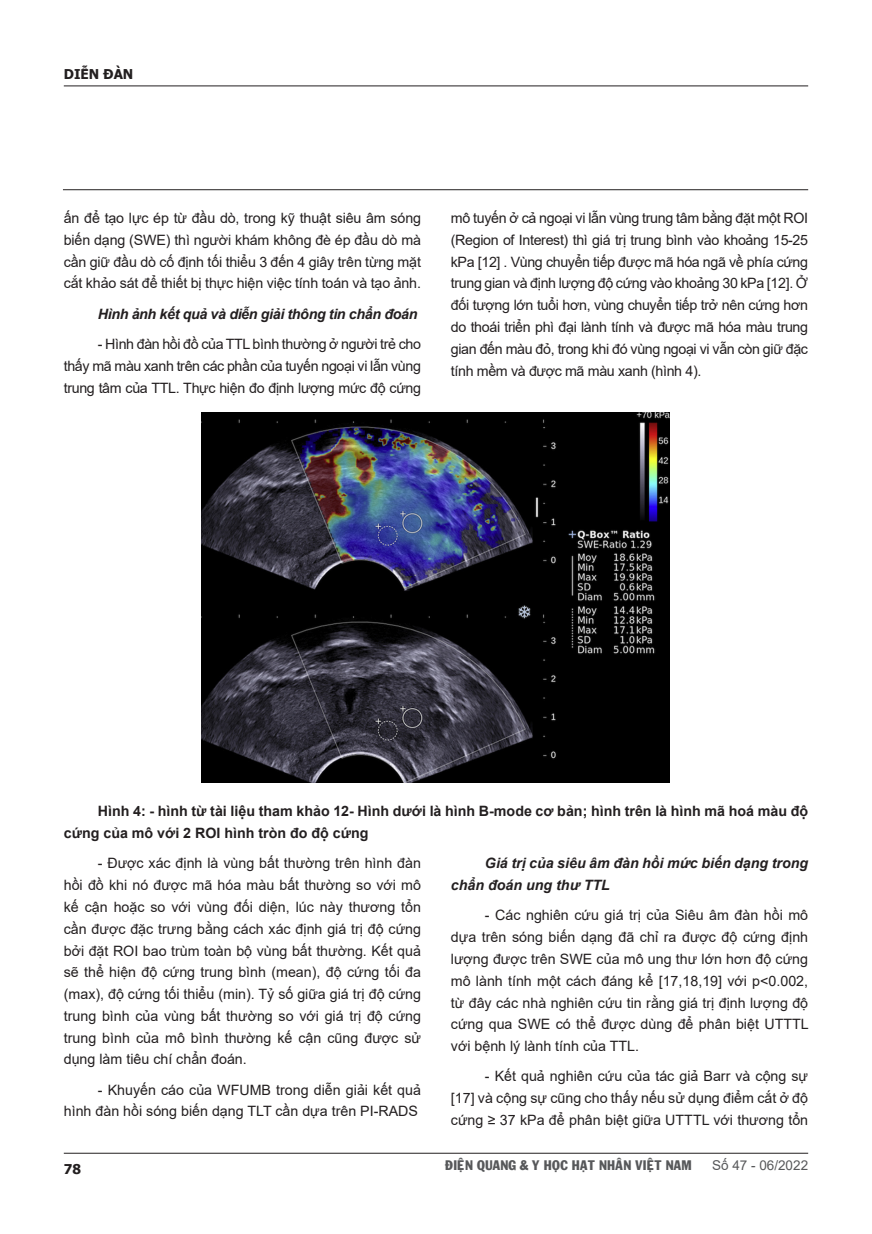
<style>
.page{position:relative;width:872px;height:1234px;background:#fff}
.page>*{position:absolute;margin:0;border:0;box-sizing:border-box;transform-origin:0 0}
.t1{font:14.25px/21.8px "Arial";color:#231f20;text-align:justify}
.t2{font:700 14.25px/21.8px "Arial";color:#231f20}
.t3{font:italic 700 14.25px/21.8px "Arial";color:#231f20}
.t4{font:italic 700 14.25px "Arial";letter-spacing:-.025em;color:#231f20}
.t5{font:13.5px "VNI Franko";color:#57585a}
.t6{font:13.5px "Arial";color:#57585a}
.t7{font:700 13.5px "Tahoma";color:#231f20}
</style>
<div class="page">
<hr style="left:64px;top:1152px;width:744px;height:1px;background:#231f20">
<hr style="left:64px;top:85px;width:744px;height:1px;background:#231f20">
<hr style="left:63px;top:189px;width:745px;height:1px;background:#231f20">
<img style="left:202px;top:412px;width:468px;height:370px">
<p class="t7" style="left:64px;top:65px;width:71px">DIỄN ĐÀN</p>
<p class="t1" style="left:64px;top:207px;width:359px">ấn để tạo lực ép từ đầu dò, trong kỹ thuật siêu âm sóng biến dạng (SWE) thì người khám không đè ép đầu dò mà cần giữ đầu dò cố định tối thiểu 3 đến 4 giây trên từng mặt cắt khảo sát để thiết bị thực hiện việc tính toán và tạo ảnh.</p>
<p class="t4" style="left:98px;top:304px;width:321px">Hình ảnh kết quả và diễn giải thông tin chẩn đoán</p>
<p class="t1" style="left:64px;top:333px;width:359px;text-indent:34px">- Hình đàn hồi đồ của TTL bình thường ở người trẻ cho thấy mã màu xanh trên các phần của tuyến ngoại vi lẫn vùng trung tâm của TTL. Thực hiện đo định lượng mức độ cứng</p>
<p class="t1" style="left:451px;top:207px;width:359px">mô tuyến ở cả ngoại vi lẫn vùng trung tâm bằng đặt một ROI (Region of Interest) thì giá trị trung bình vào khoảng 15-25 kPa [12] . Vùng chuyển tiếp được mã hóa ngã về phía cứng trung gian và định lượng độ cứng vào khoảng 30 kPa [12]. Ở đối tượng lớn tuổi hơn, vùng chuyển tiếp trở nên cứng hơn do thoái triển phì đại lành tính và được mã hóa màu trung gian đến màu đỏ, trong khi đó vùng ngoại vi vẫn còn giữ đặc tính mềm và được mã màu xanh (hình 4).</p>
<p class="t2" style="left:64px;top:800px;width:746px;text-indent:34px">Hình 4: - hình từ tài liệu tham khảo 12- Hình dưới là hình B-mode cơ bản; hình trên là hình mã hoá màu độ cứng của mô với 2 ROI hình tròn đo độ cứng</p>
<p class="t1" style="left:64px;top:852px;width:359px;text-indent:34px">- Được xác định là vùng bất thường trên hình đàn hồi đồ khi nó được mã hóa màu bất thường so với mô kế cận hoặc so với vùng đối diện, lúc này thương tổn cần được đặc trưng bằng cách xác định giá trị độ cứng bởi đặt ROI bao trùm toàn bộ vùng bất thường. Kết quả sẽ thể hiện độ cứng trung bình (mean), độ cứng tối đa (max), độ cứng tối thiểu (min). Tỷ số giữa giá trị độ cứng trung bình của vùng bất thường so với giá trị độ cứng trung bình của mô bình thường kế cận cũng được sử dụng làm tiêu chí chẩn đoán.</p>
<p class="t1" style="left:64px;top:1078px;width:359px;text-align:right">- Khuyến cáo của WFUMB trong diễn giải kết quả<br>hình đàn hồi sóng biến dạng TLT cần dựa trên PI-RADS</p>
<p class="t3" style="left:451px;top:852px;width:359px;text-indent:34px">Giá trị của siêu âm đàn hồi mức biến dạng trong chẩn đoán ung thư TTL</p>
<p class="t1" style="left:451px;top:904px;width:359px;text-indent:34px">- Các nghiên cứu giá trị của Siêu âm đàn hồi mô dựa trên sóng biến dạng đã chỉ ra được độ cứng định lượng được trên SWE của mô ung thư lớn hơn độ cứng mô lành tính một cách đáng kể [17,18,19] với p&lt;0.002, từ đây các nhà nghiên cứu tin rằng giá trị định lượng độ cứng qua SWE có thể được dùng để phân biệt UTTTL với bệnh lý lành tính của TTL.</p>
<p class="t1" style="left:451px;top:1065px;width:359px;text-indent:34px">- Kết quả nghiên cứu của tác giả Barr và cộng sự [17] và cộng sự cũng cho thấy nếu sử dụng điểm cắt ở độ cứng ≥ 37 kPa để phân biệt giữa UTTTL với thương tổn</p>
<p class="t7" style="left:64px;top:1158px;width:19px">78</p>
<p class="t5" style="left:445px;top:1154px;width:248px">ÑIEÄN QUANG &amp; Y HOÏC HAÏT NHAÂN VIEÄT NAM</p>
<p class="t6" style="left:712px;top:1155px;width:98px">Số 47 - 06/2022</p>
</div>
